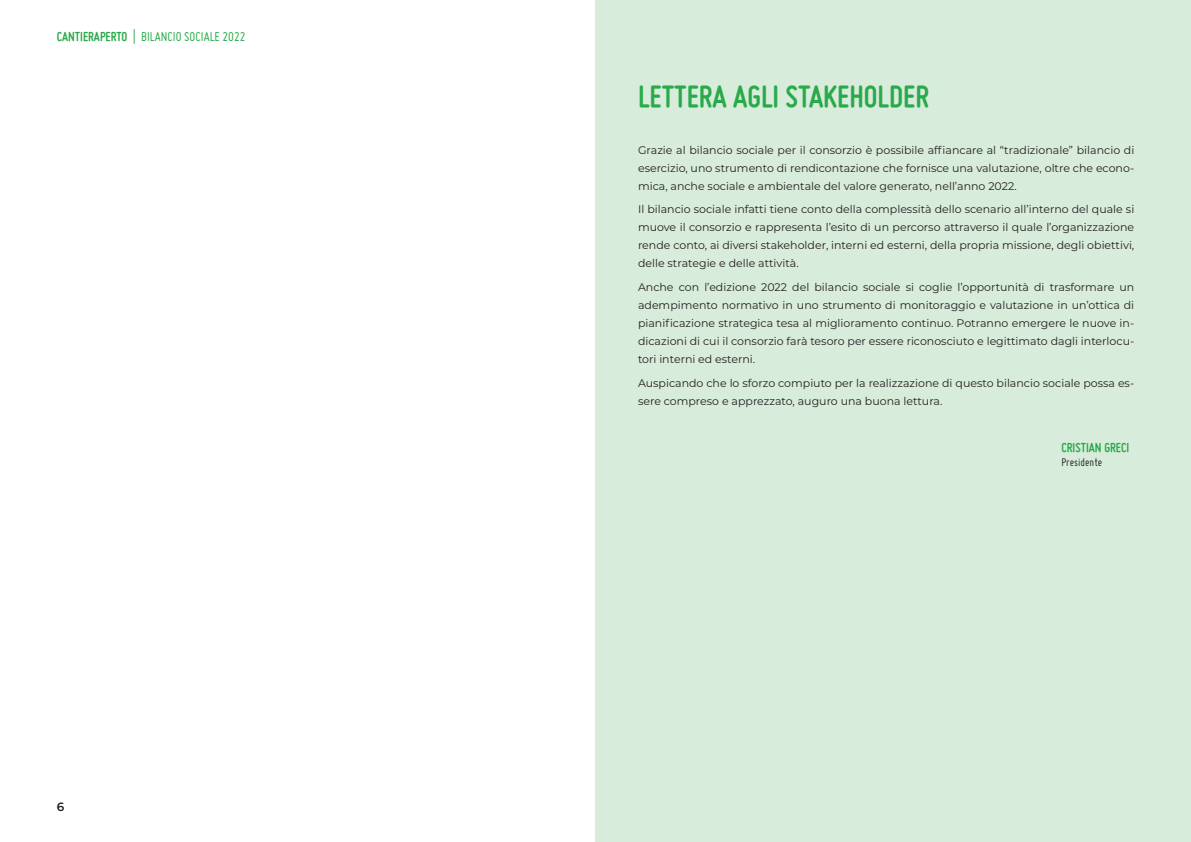
<style>
.page{position:relative;width:1191px;height:842px;background:#fff}
.page>*{position:absolute;margin:0;border:0;box-sizing:border-box;transform-origin:0 0}
.titolo_grande{font:700 33px "Miso";color:#29aa4a}
.t1{font:14px "Miso";color:#29aa4a}
.testo_grande{font:700 14px "Miso";color:#29aa4a}
.testo_grande-2{font:12px "Miso";color:#231f20}
.t2{font:600 12px "Montserrat";color:#231f20}
.testo_grande-3{font:11px/18px "Montserrat";color:#231f20;text-align:justify}
.s1{font-weight:700}
</style>
<div class="page">
<div style="left:595px;top:0;width:596px;height:842px;background:#d8ecdb"></div>
<p class="t1" style="left:57px;top:28px;width:190px"><span class="s1">CANTIERAPERTO</span> | BILANCIO SOCIALE 2022</p>
<p class="t2" style="left:57px;top:798px;width:9px">6</p>
<p class="titolo_grande" style="left:638px;top:78px;width:292px">LETTERA AGLI STAKEHOLDER</p>
<p class="testo_grande-3" style="left:638px;top:140px;width:498px">Grazie al bilancio sociale per il consorzio è possibile affiancare al “tradizionale” bilancio di esercizio, uno strumento di rendicontazione che fornisce una valutazione, oltre che econo&shy;mica, anche sociale e ambientale del valore generato, nell’anno 2022.</p>
<p class="testo_grande-3" style="left:638px;top:200px;width:498px">Il bilancio sociale infatti tiene conto della complessità dello scenario all’interno del quale si muove il consorzio e rappresenta l’esito di un percorso attraverso il quale l’organizzazione rende conto, ai diversi stakeholder, interni ed esterni, della propria missione, degli obiettivi, delle strategie e delle attività.</p>
<p class="testo_grande-3" style="left:638px;top:278px;width:498px">Anche con l’edizione 2022 del bilancio sociale si coglie l’opportunità di trasformare un adempimento normativo in uno strumento di monitoraggio e valutazione in un’ottica di pianificazione strategica tesa al miglioramento continuo. Potranno emergere le nuove in&shy;dicazioni di cui il consorzio farà tesoro per essere riconosciuto e legittimato dagli interlocu&shy;tori interni ed esterni.</p>
<p class="testo_grande-3" style="left:638px;top:373px;width:498px">Auspicando che lo sforzo compiuto per la realizzazione di questo bilancio sociale possa es&shy;sere compreso e apprezzato, auguro una buona lettura.</p>
<p class="testo_grande" style="left:1061px;top:439px;width:69px">CRISTIAN GRECI</p>
<p class="testo_grande-2" style="left:1061px;top:456px;width:42px">Presidente</p>
</div>
